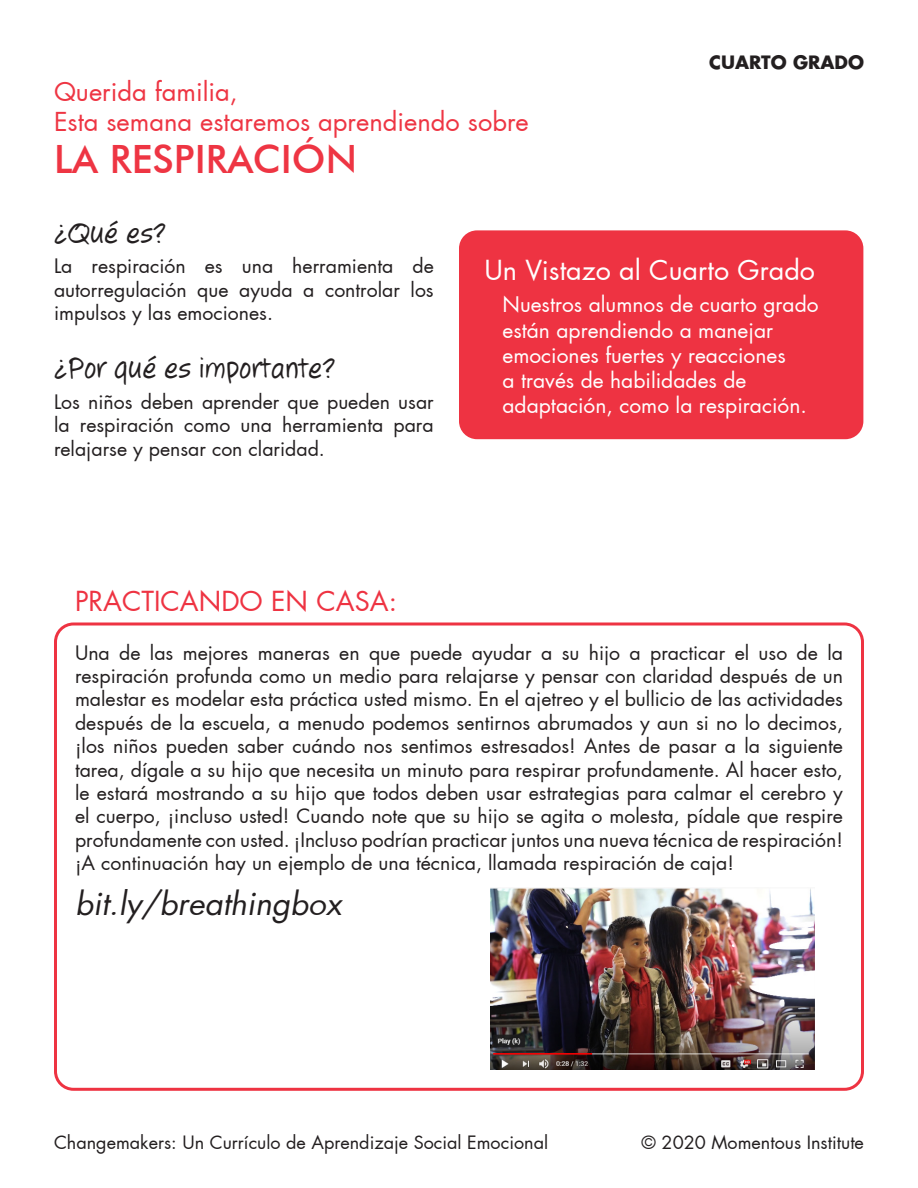
<style>
.page{position:relative;width:918px;height:1188px;background:#fff}
.page>*{position:absolute;margin:0;border:0;box-sizing:border-box;transform-origin:0 0}
.t1{font:500 39px "Futura BT";color:#ee3543}
.t2{font:italic 31.5px "Futura";color:#231f20}
.t3{font:30px "Jotting";color:#231f20}
.t4{font:27px "Futura";color:#fff}
.t5{font:27px "Futura";color:#ee3342}
.t6{font:25.5px "Futura";color:#ee3543}
.t7{font:21px/25.2px "Futura";color:#fff}
.t8{font:19.5px/23.4px "Futura";color:#231f20;text-align:justify}
.t9{font:18px "Futura";color:#231f20}
.t10{font:700 18px "Futura";color:#231f20}
</style>
<div class="page">
<div style="left:459px;top:230px;width:404px;height:209px;background:#ee3342;border-radius:18px"></div>
<div style="left:54px;top:622px;width:810px;height:469px;border:3px solid #ee3342;border-radius:18px"></div>
<img style="left:491px;top:887px;width:324px;height:182px">
<p class="t6" style="left:54px;top:75px;width:185px">Querida familia,</p>
<p class="t6" style="left:54px;top:106px;width:476px">Esta semana estaremos aprendiendo sobre</p>
<p class="t1" style="left:54px;top:135px;width:304px">LA RESPIRACIÓN</p>
<p class="t10" style="left:709px;top:50px;width:156px">CUARTO GRADO</p>
<p class="t3" style="left:54px;top:215px;width:114px">¿Qué es?</p>
<p class="t8" style="left:54px;top:255px;width:381px">La respiración es una herramienta de autorregulación que ayuda a controlar los impulsos y las emociones.</p>
<p class="t3" style="left:54px;top:350px;width:283px">¿Por qué es importante?</p>
<p class="t8" style="left:54px;top:390px;width:381px">Los niños deben aprender que pueden usar la respiración como una herramienta para relajarse y pensar con claridad.</p>
<p class="t5" style="left:75px;top:583px;width:324px">PRACTICANDO EN CASA:</p>
<p class="t4" style="left:484px;top:253px;width:332px">Un Vistazo al Cuarto Grado</p>
<p class="t7" style="left:502px;top:292px;width:318px">Nuestros alumnos de cuarto grado están aprendiendo a manejar emociones fuertes y reacciones<br>a través de habilidades de adaptación, como la respiración.</p>
<p class="t8" style="left:75px;top:641px;width:770px">Una de las mejores maneras en que puede ayudar a su hijo a practicar el uso de la respiración profunda como un medio para relajarse y pensar con claridad después de un malestar es modelar esta práctica usted mismo. En el ajetreo y el bullicio de las actividades después de la escuela, a menudo podemos sentirnos abrumados y aun si no lo decimos, ¡los niños pueden saber cuándo nos sentimos estresados! Antes de pasar a la siguiente tarea, dígale a su hijo que necesita un minuto para respirar profundamente. Al hacer esto, le estará mostrando a su hijo que todos deben usar estrategias para calmar el cerebro y el cuerpo, ¡incluso usted! Cuando note que su hijo se agita o molesta, pídale que respire profundamente con usted. ¡Incluso podrían practicar juntos una nueva técnica de respiración! ¡A continuación hay un ejemplo de una técnica, llamada respiración de caja!</p>
<p class="t2" style="left:75px;top:882px;width:268px">bit.ly/breathingbox</p>
<p class="t9" style="left:54px;top:1131px;width:496px">Changemakers: Un Currículo de Aprendizaje Social Emocional</p>
<p class="t9" style="left:642px;top:1131px;width:224px">© 2020 Momentous Institute</p>
</div>
